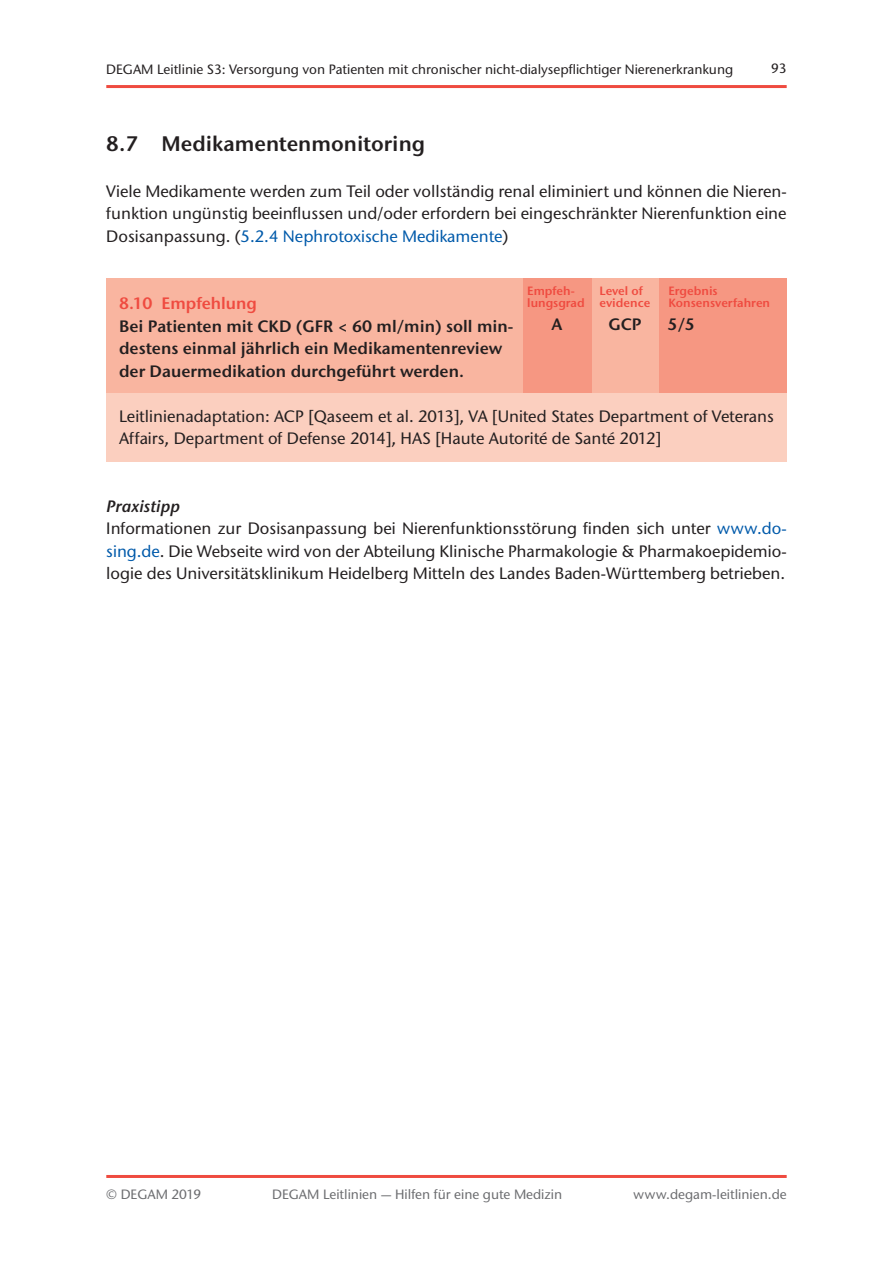
<style>
.page{position:relative;width:893px;height:1263px;background:#fff}
.page>*{position:absolute;margin:0;border:0;box-sizing:border-box;transform-origin:0 0}
.t1{font:600 21px "Stone Sans ITC Pro";color:#231f20}
.t2{font:500 16.5px/22.5px "Stone Sans ITC Std";color:#231f20;text-align:justify}
.t3{font:600 16.5px/22.5px "Stone Sans ITC Pro";color:#231f20}
.t4{font:600 16.5px "Stone Sans ITC Pro";color:#ef4b40}
.t5{font:italic 600 16.5px "Stone Sans ITC Pro";color:#231f20}
.t6{font:500 13.5px "Stone Sans ITC Std";color:#231f20}
.t7{font:500 13.5px "Stone Sans ITC Std";color:#6c6d70}
.t8{font:600 12px/12px "Stone Sans ITC Pro";color:#ef4b40}
.s1{color:#015aaa}
</style>
<div class="page">
<div style="left:106px;top:279px;width:681px;height:114px;background:#f9b5a0"></div>
<div style="left:659px;top:279px;width:128px;height:114px;background:#f69782"></div>
<div style="left:523px;top:279px;width:68px;height:114px;background:#f69782"></div>
<div style="left:106px;top:393px;width:681px;height:68px;background:#fbcfbf"></div>
<hr style="left:106px;top:85px;width:681px;height:3px;background:#ef4b40">
<hr style="left:106px;top:1175px;width:681px;height:3px;background:#ef4b40">
<p class="t6" style="left:106px;top:61px;width:628px">DEGAM Leitlinie S3: Versorgung von Patienten mit chronischer nicht-dialysepflichtiger Nierenerkrankung</p>
<p class="t6" style="left:771px;top:60px;width:17px">93</p>
<p class="t1" style="left:106px;top:131px;width:320px">8.7 Medikamentenmonitoring</p>
<p class="t2" style="left:106px;top:179px;width:682px">Viele Medikamente werden zum Teil oder vollständig renal eliminiert und können die Nieren&shy;funktion ungünstig beeinflussen und/oder erfordern bei eingeschränkter Nierenfunktion eine Dosisanpassung. (<span class="s1">5.2.4 Nephrotoxische Medikamente</span>)</p>
<p class="t8" style="left:527px;top:285px;width:59px">Empfeh&shy;lungsgrad</p>
<p class="t8" style="left:668px;top:285px;width:103px">Ergebnis<br>Konsensverfahren</p>
<p class="t8" style="left:600px;top:285px;width:52px">Level of evidence</p>
<p class="t4" style="left:119px;top:293px;width:139px">8.10 Empfehlung</p>
<p class="t3" style="left:119px;top:314px;width:396px">Bei Patienten mit CKD (GFR &lt; 60 ml/min) soll min&shy;destens einmal jährlich ein Medikamentenreview der Dauermedikation durchgeführt werden.</p>
<p class="t2" style="left:119px;top:404px;width:656px">Leitlinienadaptation: ACP [Qaseem et al. 2013], VA [United States Department of Veterans<br>Affairs, Department of Defense 2014], HAS [Haute Autorité de Santé 2012]</p>
<p class="t3" style="left:552px;top:313px;width:12px">A</p>
<p class="t3" style="left:608px;top:313px;width:35px">GCP</p>
<p class="t3" style="left:668px;top:313px;width:29px">5/5</p>
<p class="t5" style="left:106px;top:496px;width:75px">Praxistipp</p>
<p class="t2" style="left:106px;top:517px;width:682px">Informationen zur Dosisanpassung bei Nierenfunktionsstörung finden sich unter <span class="s1">www.do&shy;sing.de</span>. Die Webseite wird von der Abteilung Klinische Pharmakologie &amp; Pharmakoepidemio&shy;logie des Universitätsklinikum Heidelberg Mitteln des Landes Baden-Württemberg betrieben.</p>
<p class="t7" style="left:106px;top:1186px;width:96px">© DEGAM 2019</p>
<p class="t7" style="left:272px;top:1186px;width:292px">DEGAM Leitlinien — Hilfen für eine gute Medizin</p>
<p class="t7" style="left:633px;top:1186px;width:155px">www.degam-leitlinien.de</p>
</div>
